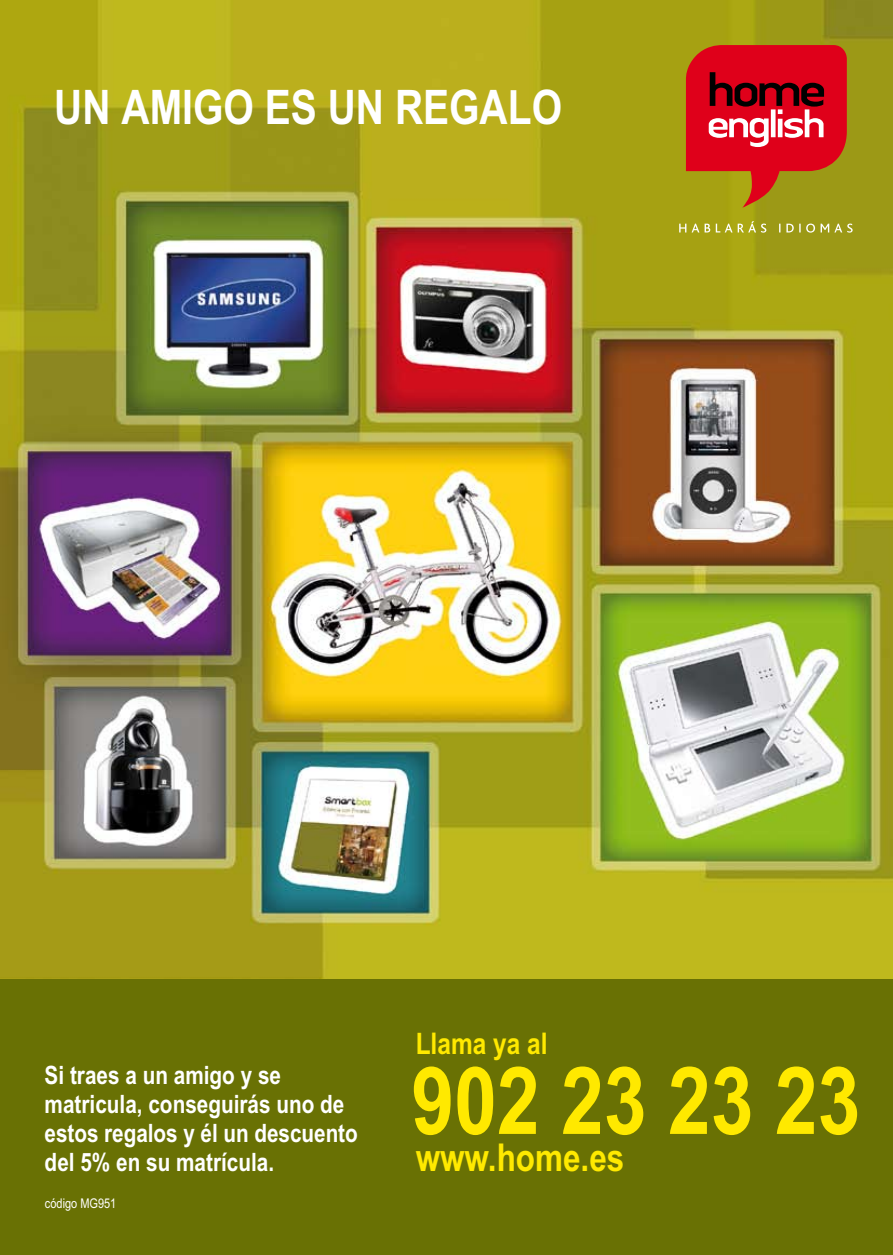
<style>
.page{position:relative;width:893px;height:1255px;background:#fff}
.page>*{position:absolute;margin:0;border:0;box-sizing:border-box;transform-origin:0 0}
.t1{font:700 93.75px "Arial Narrow";color:#ffe900}
.t2{font:700 47.7px "Arial Narrow";color:#fff}
.t3{font:700 38.4px "Arial Narrow";color:#ffe900}
.t4{font:700 29.85px "Arial Narrow";color:#ffe900}
.t5{font:700 25.35px/29.1px "Arial Narrow";color:#fff}
.t6{font:13.35px "Arial Narrow";color:#fff}
</style>
<div class="page">
<img style="left:0;top:0;width:893px;height:978px">
<div style="left:0;top:978px;width:893px;height:276px;background:#697104"></div>
<svg style="left:686px;top:45px;width:161px;height:163px;background:#c53224"></svg>
<svg style="left:679px;top:221px;width:174px;height:11px;background:#b2af40"></svg>
<h2 class="t2" style="left:54px;top:79px;width:509px">UN AMIGO ES UN REGALO</h2>
<p class="t5" style="left:45px;top:1059px;width:315px">Si traes a un amigo y se matricula, conseguirás uno de estos regalos y él un descuento del 5% en su matrícula.</p>
<p class="t6" style="left:45px;top:1195px;width:73px">código MG951</p>
<p class="t4" style="left:416px;top:1026px;width:133px">Llama ya al</p>
<h1 class="t1" style="left:411px;top:1046px;width:450px">902 23 23 23</h1>
<h3 class="t3" style="left:416px;top:1134px;width:210px">www.home.es</h3>
</div>
